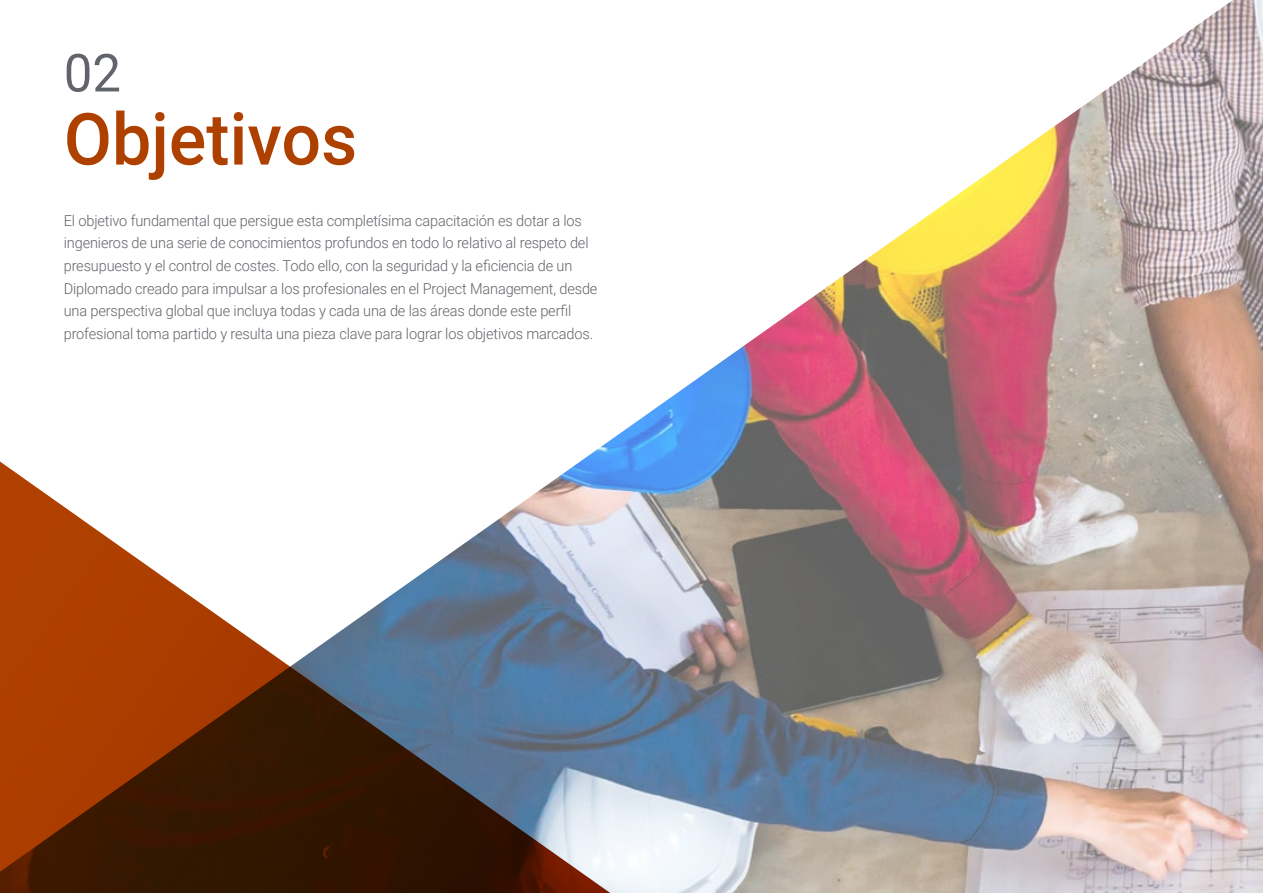
<style>
.page{position:relative;width:1263px;height:893px;background:#fff}
.page>*{position:absolute;margin:0;border:0;box-sizing:border-box;transform-origin:0 0}
.t1{font:500 72px "Roboto";color:#ae4000}
.t2{font:52.5px "Roboto";color:#61646a}
.t3{font:300 15px/22.5px "Roboto";letter-spacing:-.01em;color:#61646a}
</style>
<div class="page">
<img style="left:602px;top:0;width:661px;height:893px">
<svg style="left:0;top:446px;width:640px;height:447px"></svg>
<h2 class="t2" style="left:64px;top:36px;width:59px">02</h2>
<h1 class="t1" style="left:64px;top:89px;width:295px">Objetivos</h1>
<p class="t3" style="left:64px;top:209px;width:535px">El objetivo fundamental que persigue esta completísima capacitación es dotar a los ingenieros de una serie de conocimientos profundos en todo lo relativo al respeto del presupuesto y el control de costes. Todo ello, con la seguridad y la eficiencia de un Diplomado creado para impulsar a los profesionales en el Project Management, desde una perspectiva global que incluya todas y cada una de las áreas donde este perfil profesional toma partido y resulta una pieza clave para lograr los objetivos marcados.</p>
</div>
